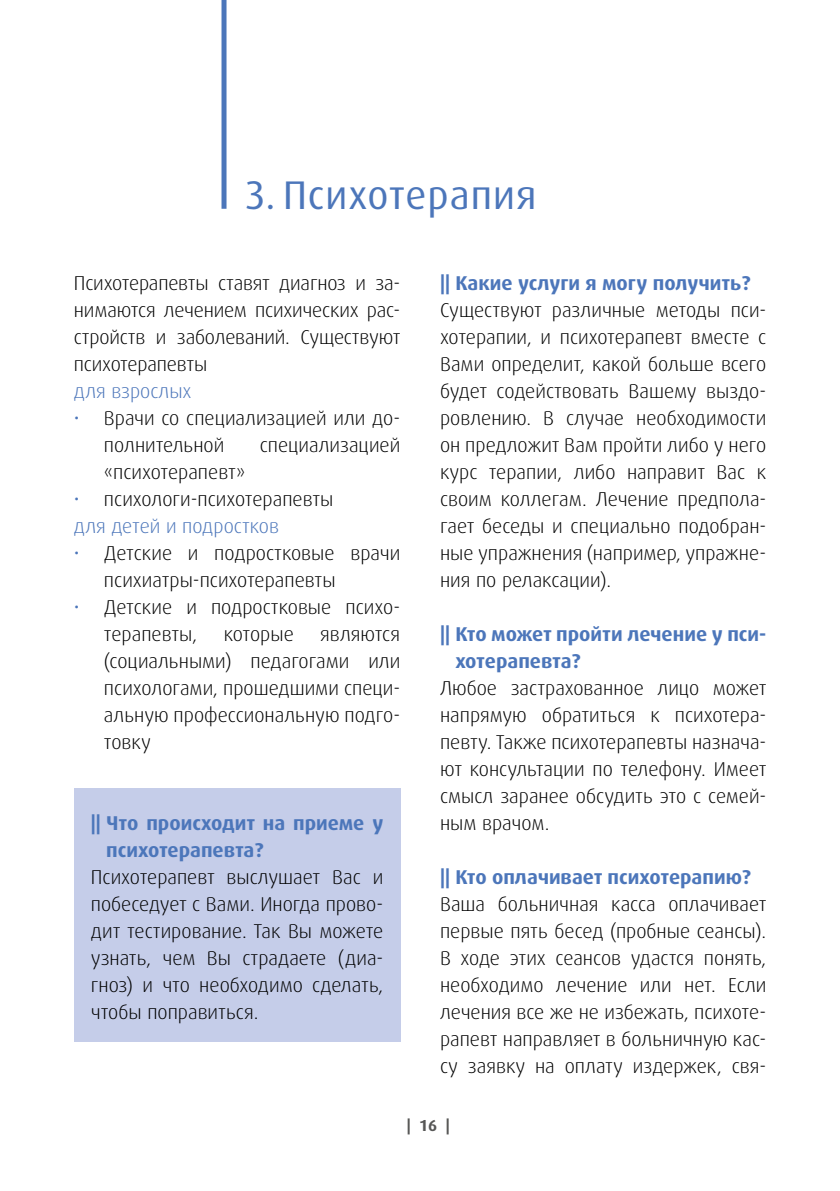
<style>
.page{position:relative;width:840px;height:1191px;background:#fff}
.page>*{position:absolute;margin:0;border:0;box-sizing:border-box;transform-origin:0 0}
.t1{font:40px "Dax Pro";letter-spacing:.025em;color:#4c76ba}
.t2{font:300 20px/27px "Dax Pro";color:#000;text-align:justify}
.t3{font:700 20px/27px "Dax Pro";color:#4c76ba}
.t4{font:300 20px "Dax Pro";color:#4c76ba}
.t5{font:700 16px "Dax";color:#575756}
.s1{color:#4c76ba}
</style>
<div class="page">
<div style="left:221px;top:0;width:5px;height:209px;background:#4c76ba"></div>
<div style="left:74px;top:788px;width:326px;height:253px;background:#c5cde9"></div>
<h1 class="t1" style="left:246px;top:169px;width:292px">3. Психотерапия</h1>
<p class="t2" style="left:74px;top:269px;width:328px">Психотерапевты ставят диагноз и за&shy;нимаются лечением психических рас&shy;стройств и заболеваний. Существуют психотерапевты</p>
<p class="t4" style="left:74px;top:378px;width:119px">для взрослых</p>
<p class="t2" style="left:104px;top:404px;width:297px;text-indent:-30px"><span class="s1">•</span> Врачи со специализацией или до&shy;полнительной</p>
<p class="t2" style="left:259px;top:431px;width:142px">специализацией</p>
<p class="t2" style="left:104px;top:458px;width:143px">«психотерапевт»</p>
<p class="t2" style="left:74px;top:485px;width:261px"><span class="s1">•</span> психологи-психотерапевты <span class="s1">для детей и подростков</span></p>
<p class="t2" style="left:104px;top:539px;width:297px;text-indent:-30px"><span class="s1">•</span> Детские и подростковые врачи психиатры-психотерапевты</p>
<p class="t2" style="left:104px;top:593px;width:297px;text-indent:-30px"><span class="s1">•</span> Детские и подростковые психо&shy;терапевты,</p>
<p class="t2" style="left:104px;top:620px;width:297px;text-indent:216px">являются (социальными) педагогами или психологами, прошедшими специ&shy;альную профессиональную подго&shy;товку</p>
<p class="t2" style="left:223px;top:620px;width:72px">которые</p>
<p class="t3" style="left:106px;top:809px;width:278px;text-indent:-15px">|| Что происходит на приеме у психотерапевта?</p>
<p class="t2" style="left:91px;top:863px;width:294px">Психотерапевт выслушает Вас и побеседует с Вами. Иногда прово&shy;дит тестирование. Так Вы можете узнать, чем Вы страдаете (диа&shy;гноз) и что необходимо сделать, чтобы поправиться.</p>
<p class="t3" style="left:440px;top:269px;width:312px">|| Какие услуги я могу получить?</p>
<p class="t2" style="left:440px;top:296px;width:328px">Существуют различные методы пси&shy;хотерапии, и психотерапевт вместе с Вами определит, какой больше всего будет содействовать Вашему выздо&shy;ровлению. В случае необходимости он предложит Вам пройти либо у него курс терапии, либо направит Вас к своим коллегам. Лечение предпола&shy;гает беседы и специально подобран&shy;ные упражнения (например, упражне&shy;ния по релаксации).</p>
<p class="t3" style="left:455px;top:620px;width:312px;text-indent:-15px">|| Кто может пройти лечение у пси&shy;хотерапевта?</p>
<p class="t2" style="left:440px;top:674px;width:328px">Любое застрахованное лицо может напрямую обратиться к психотера&shy;певту. Также психотерапевты назнача&shy;ют консультации по телефону. Имеет смысл заранее обсудить это с семей&shy;ным врачом.</p>
<p class="t3" style="left:440px;top:863px;width:312px">|| Кто оплачивает психотерапию?</p>
<p class="t2" style="left:440px;top:890px;width:328px">Ваша больничная касса оплачивает первые пять бесед (пробные сеансы).<br>В ходе этих сеансов удастся понять, необходимо лечение или нет. Если лечения все же не избежать, психоте&shy;рапевт направляет в больничную кас&shy;су заявку на оплату издержек, свя-</p>
<p class="t5" style="left:406px;top:1116px;width:45px">| 16 |</p>
</div>
